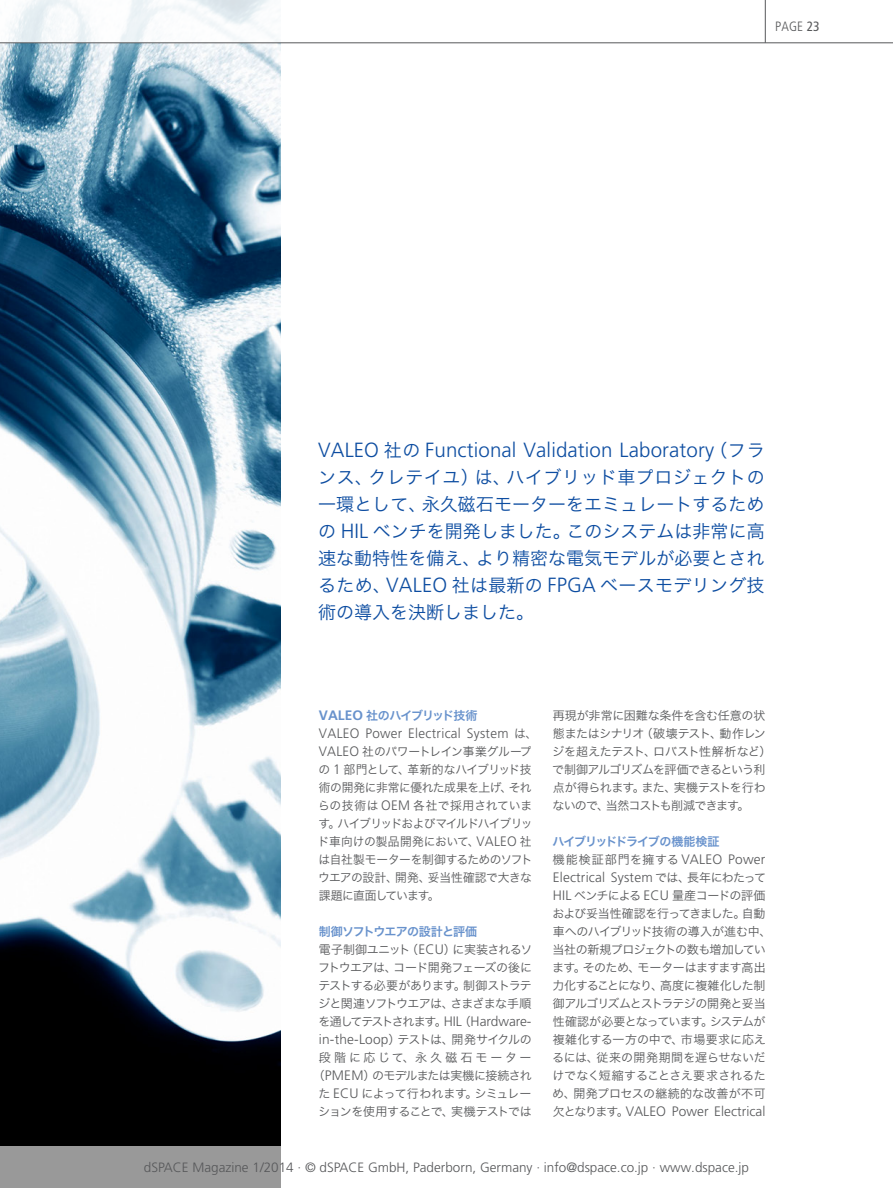
<style>
.page{position:relative;width:893px;height:1188px;background:#fff}
.page>*{position:absolute;margin:0;border:0;box-sizing:border-box;transform-origin:0 0}
.HL_14_18_light_c100m{font:300 20.55px "Frutiger LT Pro";letter-spacing:.005em;color:#0d4da1}
.HL_14_18_light_c100m-2{font:18px/27px "Hira Kaku Pro W3";color:#0d4da1;text-align:justify}
.copy_9_12_light_80k{font:300 13.65px "Frutiger LT Pro";letter-spacing:.01em;color:#57585a}
.t1{font:300 13.5px "Frutiger LT Pro";color:#57585a}
.t2{font:300 condensed 13.5px "Frutiger LT Pro";color:#57585a}
.copy_9_12_light_80k-2{font:12px/18px "Hira Kaku Pro W3";letter-spacing:-.04em;color:#57585a}
.copy_9_12_light_80k-3{font:12px/18px "Hira Kaku Pro W3";letter-spacing:-.06em;color:#57585a;text-align:center}
.HL_9_12_bold_60-35-0{font:12px "Hira Kaku Pro W6";letter-spacing:-.075em;color:#6892cc}
.copy_9_12_light_80k-4{font:12px "Hira Kaku Pro W3";letter-spacing:.08em;color:#57585a}
.s1{font-weight:400}
.s2{font-family:"Hira Kaku Pro W3";font-weight:400;font-size:18px}
.s3{font-family:"Frutiger LT Pro";font-weight:300;font-size:20.55px}
.s4{font-family:"Frutiger LT Pro";font-weight:700;font-size:13.65px}
.s5{font-family:"Hira Kaku Pro W3";font-weight:400;font-size:12px}
.s6{font-family:"Frutiger LT Pro";font-weight:300;font-size:13.65px}
</style>
<div class="page">
<img style="left:0;top:44px;width:281px;height:1102px">
<hr style="left:0;top:43px;width:893px;height:1px;background:#57585a">
<hr style="left:765px;top:0;width:1px;height:43px;background:#57585a">
<div style="left:0;top:1146px;width:281px;height:42px;background:#999"></div>
<p class="t2" style="left:775px;top:18px;width:46px">PAGE <span class="s1">23</span></p>
<p class="HL_14_18_light_c100m" style="left:318px;top:438px;width:448px">VALEO <span class="s2">社の</span> Functional Validation Laboratory<span class="s2">（フラ</span></p>
<p class="HL_14_18_light_c100m-2" style="left:318px;top:462px;width:448px">ンス、クレテイユ）は、ハイブリッド車プロジェクトの一環として、永久磁石モーターをエミュレートするための <span class="s3">HIL</span> ベンチを開発しました。このシステムは非常に高速な動特性を備え、より精密な電気モデルが必要とされるため、<span class="s3">VALEO</span> 社は最新の <span class="s3">FPGA</span> ベースモデリング技術の導入を決断しました。</p>
<p class="HL_9_12_bold_60-35-0" style="left:319px;top:705px;width:160px"><span class="s4">VALEO</span> 社のハイブリッド技術</p>
<p class="copy_9_12_light_80k" style="left:319px;top:726px;width:220px">VALEO Power Electrical System <span class="s5">は、</span></p>
<p class="copy_9_12_light_80k-2" style="left:318px;top:742px;width:216px;text-align:justify"><span class="s6">VALEO</span> 社のパワートレイン事業グループの <span class="s6">1</span> 部門として、革新的なハイブリッド技術の開発に非常に優れた成果を上げ、それらの技術は <span class="s6">OEM</span> 各社で採用されています。ハイブリッドおよびマイルドハイブリッド車向けの製品開発において、<span class="s6">VALEO</span> 社は自社製モーターを制御するためのソフトウエアの設計、開発、妥当性確認で大きな課題に直面しています。</p>
<p class="HL_9_12_bold_60-35-0" style="left:319px;top:921px;width:160px">制御ソフトウエアの設計と評価</p>
<p class="copy_9_12_light_80k-3" style="left:313px;top:940px;width:221px">電子制御ユニット（<span class="s6">ECU</span>）に実装されるソフトウエアは、コード開発フェーズの後にテストする必要があります。制御ストラテジと関連ソフトウエアは、さまざまな手順を通してテストされます。<span class="s6">HIL</span>（<span class="s6">Hardware&shy;in-the-Loop</span>）テストは、開発サイクルの段階に応じて、永久磁石モーター（<span class="s6">PMEM</span>）のモデルまたは実機に接続された <span class="s6">ECU</span> によって行われます。シミュレーションを使用することで、実機テストでは</p>
<p class="copy_9_12_light_80k-2" style="left:552px;top:706px;width:221px">再現が非常に困難な条件を含む任意の状態またはシナリオ（破壊テスト、動作レンジを超えたテスト、ロバスト性解析など）で制御アルゴリズムを評価できるという利点が得られます。また、実機テストを行わないので、当然コストも削減できます。</p>
<p class="HL_9_12_bold_60-35-0" style="left:553px;top:831px;width:168px">ハイブリッドドライブの機能検証</p>
<p class="copy_9_12_light_80k-4" style="left:553px;top:849px;width:214px">機能検証部門を擁する <span class="s6">VALEO Power</span></p>
<p class="copy_9_12_light_80k" style="left:553px;top:870px;width:215px">Electrical System <span class="s5">では、長年にわたって</span></p>
<p class="copy_9_12_light_80k-2" style="left:552px;top:886px;width:221px"><span class="s6">HIL</span> ベンチによる <span class="s6">ECU</span> 量産コードの評価および妥当性確認を行ってきました。自動車へのハイブリッド技術の導入が進む中、当社の新規プロジェクトの数も増加しています。そのため、モーターはますます高出力化することになり、高度に複雑化した制御アルゴリズムとストラテジの開発と妥当性確認が必要となっています。システムが複雑化する一方の中で、市場要求に応えるには、従来の開発期間を遅らせないだけでなく短縮することさえ要求されるため、開発プロセスの継続的な改善が不可</p>
<p class="copy_9_12_light_80k" style="left:553px;top:1104px;width:214px"><span class="s5">欠となります。</span>VALEO Power Electrical</p>
<p class="t1" style="left:144px;top:1159px;width:607px">dSPACE Magazine 1/2014 · © dSPACE GmbH, Paderborn, Germany · info@dspace.co.jp · www.dspace.jp</p>
</div>
